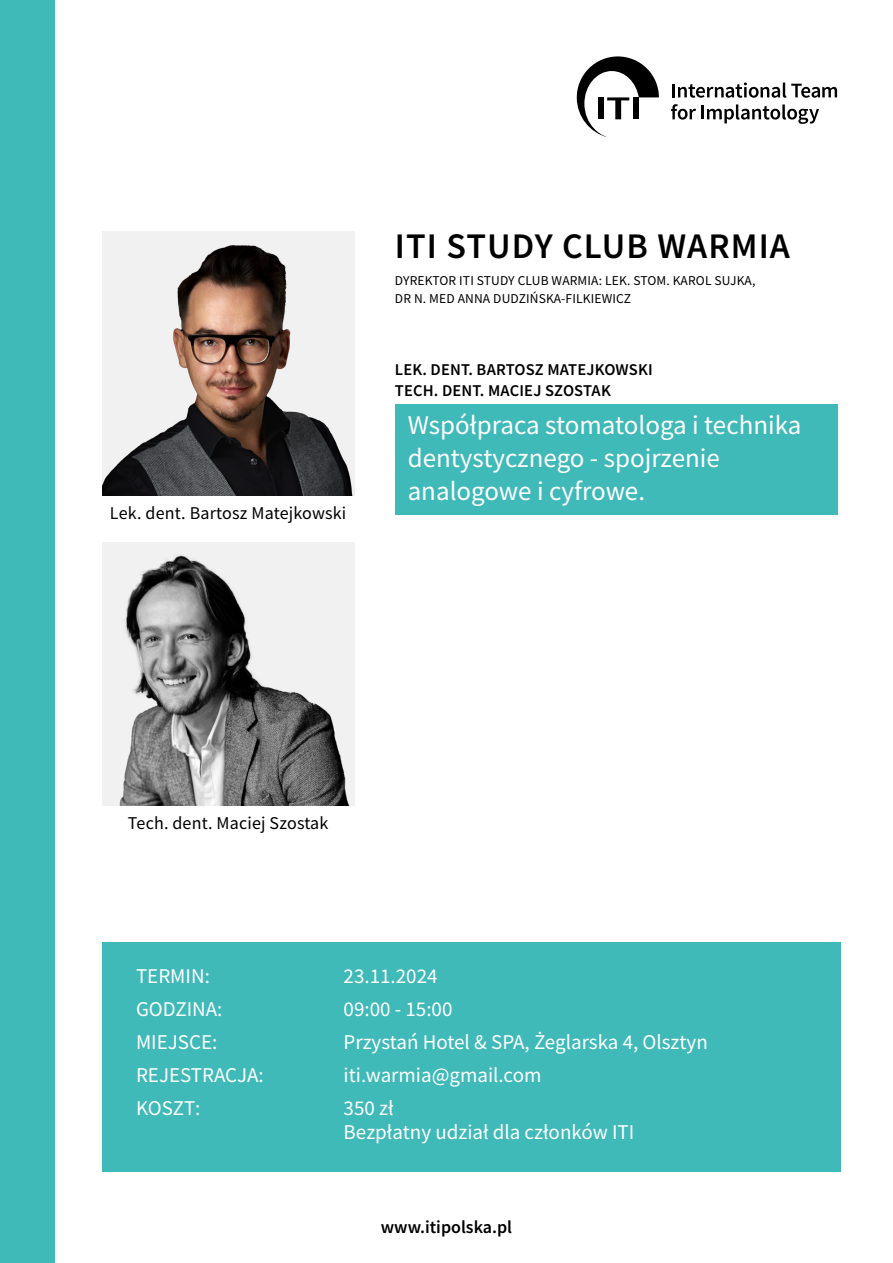
<style>
.page{position:relative;width:893px;height:1263px;background:#fff}
.page>*{position:absolute;margin:0;border:0;box-sizing:border-box;transform-origin:0 0}
.t1{font:600 36px "Source Sans Pro";letter-spacing:.03em;color:#000}
.t2{font:27px/33px "Source Sans Pro";color:#fff}
.t3{font:21px/24px "Source Sans Pro";color:#fff}
.t4{font:18px "Source Sans Pro";letter-spacing:.01em;color:#000}
.t5{font:600 18px "Source Sans Pro";color:#000}
.t6{font:600 16.5px/21px "Source Sans Pro";letter-spacing:.01em;color:#000}
.t7{font:13.5px/18px "Source Sans Pro";letter-spacing:.01em;color:#000}
</style>
<div class="page">
<div style="left:102px;top:942px;width:739px;height:229px;background:#40b9b9"></div>
<div style="left:0;top:0;width:54px;height:1263px;background:#40b9b9"></div>
<svg style="left:577px;top:56px;width:82px;height:81px"></svg>
<svg style="left:672px;top:83px;width:165px;height:15px"></svg>
<svg style="left:671px;top:104px;width:148px;height:20px"></svg>
<div style="left:395px;top:405px;width:443px;height:110px;background:#40b9b9"></div>
<img style="left:102px;top:231px;width:252px;height:264px">
<img style="left:102px;top:542px;width:252px;height:264px">
<h1 class="t1" style="left:395px;top:223px;width:397px">ITI STUDY CLUB WARMIA</h1>
<p class="t7" style="left:395px;top:272px;width:362px">DYREKTOR ITI STUDY CLUB WARMIA: LEK. STOM. KAROL SUJKA,<br>DR N. MED ANNA DUDZIŃSKA-FILKIEWICZ</p>
<p class="t4" style="left:110px;top:501px;width:238px">Lek. dent. Bartosz Matejkowski</p>
<p class="t6" style="left:395px;top:359px;width:259px">LEK. DENT. BARTOSZ MATEJKOWSKI<br>TECH. DENT. MACIEJ SZOSTAK</p>
<p class="t2" style="left:408px;top:408px;width:395px">Współpraca stomatologa i technika dentystycznego - spojrzenie analogowe i cyfrowe.</p>
<p class="t4" style="left:128px;top:812px;width:202px">Tech. dent. Maciej Szostak</p>
<p class="t3" style="left:136px;top:964px;width:75px">TERMIN:</p>
<p class="t3" style="left:344px;top:964px;width:95px">23.11.2024</p>
<p class="t3" style="left:136px;top:997px;width:88px">GODZINA:</p>
<p class="t3" style="left:344px;top:997px;width:110px">09:00 - 15:00</p>
<p class="t3" style="left:136px;top:1030px;width:83px">MIEJSCE:</p>
<p class="t3" style="left:344px;top:1030px;width:366px">Przystań Hotel &amp; SPA, Żeglarska 4, Olsztyn</p>
<p class="t3" style="left:136px;top:1063px;width:129px">REJESTRACJA:</p>
<p class="t3" style="left:344px;top:1063px;width:199px">iti.warmia@gmail.com</p>
<p class="t3" style="left:136px;top:1096px;width:66px">KOSZT:</p>
<p class="t3" style="left:344px;top:1096px;width:292px">350 zł<br>Bezpłatny udział dla członków ITI</p>
<p class="t5" style="left:381px;top:1215px;width:133px">www.itipolska.pl</p>
</div>
